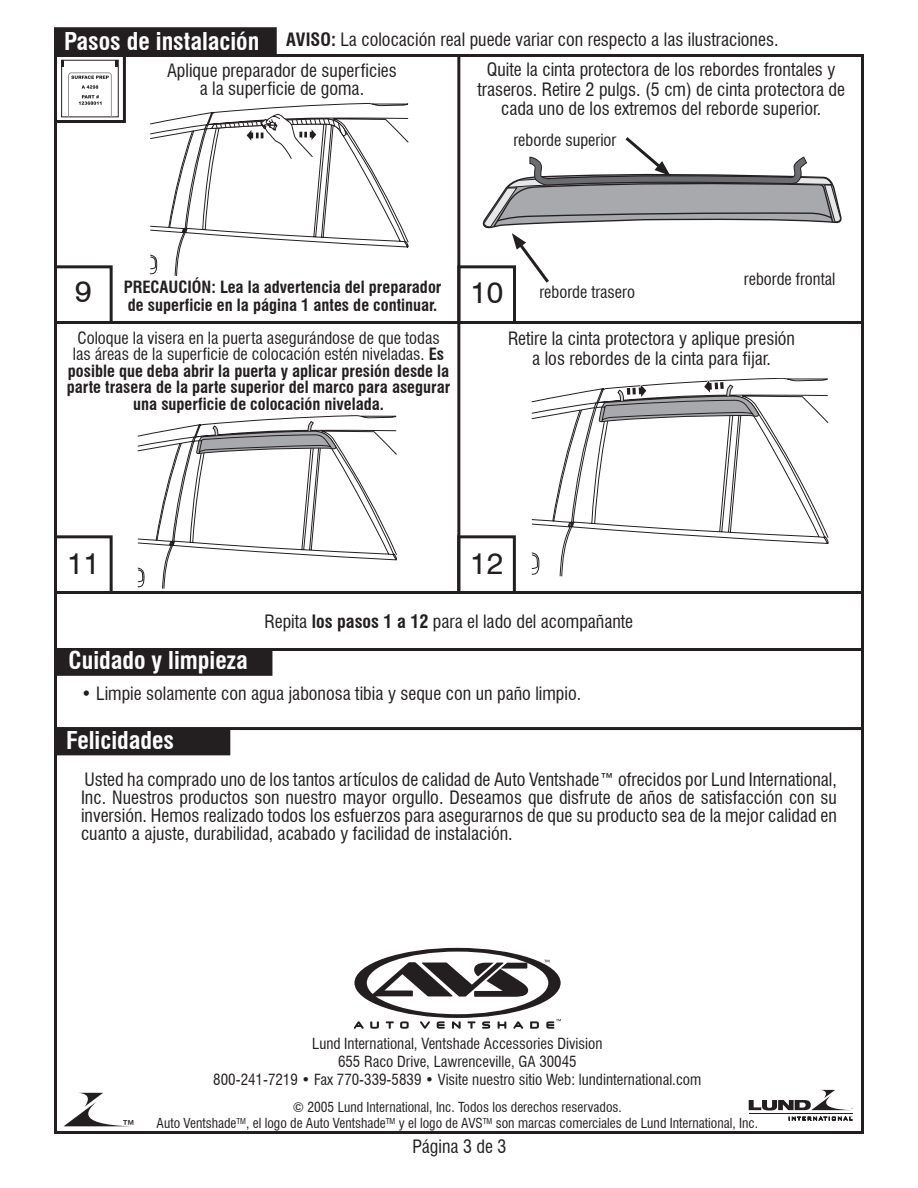
<style>
.page{position:relative;width:918px;height:1188px;background:#fff}
.page>*{position:absolute;margin:0;border:0;box-sizing:border-box;transform-origin:0 0}
.t1{font:30px "Swiss 721 BT";color:#231f20}
.t2{font:700 condensed 24px "Swiss 721 BT";color:#fff}
.t3{font:condensed 18px/18px "Swiss 721 BT";color:#231f20;text-align:center}
.t4{font:700 condensed 16.5px/16.5px "Swiss 721 BT";color:#231f20}
.t5{font:condensed 16.5px "Swiss 721 BT";color:#231f20}
.t6{font:condensed 15px/18px "Swiss 721 BT";color:#231f20;text-align:center}
.t7{font:condensed 13.5px/16.2px "Swiss 721 BT";color:#231f20;text-align:center}
.s1{font-weight:700;font-size:24px;color:#fff}
.s2{font-weight:700}
.s3{font-weight:400}
</style>
<div class="page">
<hr style="left:54px;top:727px;width:810px;height:3px;background:#231f20">
<hr style="left:54px;top:648px;width:810px;height:3px;background:#231f20">
<div style="left:55px;top:649px;width:217px;height:26px;background:#231f20"></div>
<div style="left:54px;top:648px;width:218px;height:28px;border:2px solid #231f20"></div>
<div style="left:55px;top:729px;width:175px;height:26px;background:#231f20"></div>
<svg style="left:354px;top:948px;width:207px;height:81px"></svg>
<svg style="left:64px;top:1093px;width:59px;height:33px"></svg>
<hr style="left:749px;top:1113px;width:103px;height:1px;background:#231f20">
<svg style="left:789px;top:1116px;width:63px;height:4px"></svg>
<svg style="left:749px;top:1090px;width:103px;height:20px"></svg>
<div style="left:55px;top:28px;width:221px;height:26px;background:#231f20"></div>
<div style="left:54px;top:27px;width:223px;height:28px;border:2px solid #231f20"></div>
<hr style="left:54px;top:591px;width:810px;height:3px;background:#231f20">
<hr style="left:54px;top:321px;width:810px;height:3px;background:#231f20">
<div style="left:54px;top:265px;width:59px;height:59px;border:3px solid #231f20"></div>
<div style="left:457px;top:265px;width:59px;height:59px;border:3px solid #231f20"></div>
<div style="left:54px;top:535px;width:59px;height:59px;border:3px solid #231f20"></div>
<hr style="left:457px;top:54px;width:3px;height:540px;background:#231f20">
<div style="left:54px;top:54px;width:72px;height:69px;border:3px solid #231f20"></div>
<div style="left:61px;top:60px;width:58px;height:57px;border:1px solid #231f20"></div>
<svg style="left:62px;top:60px;width:56px;height:57px"></svg>
<svg style="left:150px;top:103px;width:259px;height:173px"></svg>
<svg style="left:168px;top:131px;width:25px;height:97px"></svg>
<svg style="left:210px;top:114px;width:138px;height:45px"></svg>
<svg style="left:469px;top:137px;width:373px;height:149px"></svg>
<svg style="left:137px;top:415px;width:260px;height:174px"></svg>
<svg style="left:156px;top:421px;width:181px;height:120px"></svg>
<svg style="left:531px;top:378px;width:298px;height:199px"></svg>
<svg style="left:552px;top:378px;width:208px;height:143px"></svg>
<div style="left:457px;top:535px;width:59px;height:59px;border:3px solid #231f20"></div>
<p class="t3" style="left:64px;top:31px;width:716px"><span class="s1">Pasos de instalación</span> <span class="s2">AVISO:</span> La colocación real puede variar con respecto a las ilustraciones.</p>
<p class="t3" style="left:167px;top:61px;width:231px">Aplique preparador de superficies a la superficie de goma.</p>
<p class="t3" style="left:477px;top:60px;width:369px;line-height:19.5px">Quite la cinta protectora de los rebordes frontales y traseros. Retire 2 pulgs. (5 cm) de cinta protectora de cada uno de los extremos del reborde superior.</p>
<p class="t5" style="left:513px;top:130px;width:105px">reborde superior</p>
<p class="t4" style="left:124px;top:278px;width:319px;line-height:18px">PRECAUCIÓN: Lea la advertencia del preparador de superficie en la página 1 antes de continuar.</p>
<h1 class="t1" style="left:75px;top:273px;width:18px">9</h1>
<h1 class="t1" style="left:470px;top:274px;width:34px">10</h1>
<p class="t5" style="left:539px;top:282px;width:97px">reborde trasero</p>
<p class="t5" style="left:744px;top:269px;width:93px">reborde frontal</p>
<p class="t4" style="left:67px;top:330px;width:385px;text-align:center"><span class="s3">Coloque la visera en la puerta asegurándose de que todas las áreas de la superficie de colocación estén niveladas.</span> Es posible que deba abrir la puerta y aplicar presión desde la parte trasera de la parte superior del marco para asegurar una superficie de colocación nivelada.</p>
<p class="t3" style="left:508px;top:329px;width:289px;line-height:19.5px">Retire la cinta protectora y aplique presión a los rebordes de la cinta para fijar.</p>
<h1 class="t1" style="left:67px;top:545px;width:34px">11</h1>
<h1 class="t1" style="left:470px;top:545px;width:34px">12</h1>
<p class="t3" style="left:265px;top:612px;width:370px">Repita <span class="s2">los pasos 1 a 12</span> para el lado del acompañante</p>
<h2 class="t2" style="left:69px;top:646px;width:181px">Cuidado y limpieza</h2>
<p class="t3" style="left:81px;top:684px;width:502px">• Limpie solamente con agua jabonosa tibia y seque con un paño limpio.</p>
<h2 class="t2" style="left:66px;top:726px;width:109px">Felicidades</h2>
<p class="t3" style="left:81px;top:770px;width:757px;text-align:justify">Usted ha comprado uno de los tantos artículos de calidad de Auto Ventshade™ ofrecidos por Lund International, Inc. Nuestros productos son nuestro mayor orgullo. Deseamos que disfrute de años de satisfacción con su inversión. Hemos realizado todos los esfuerzos para asegurarnos de que su producto sea de la mejor calidad en cuanto a ajuste, durabilidad, acabado y facilidad de instalación.</p>
<p class="t3" style="left:121px;top:1117px;width:16px">™</p>
<p class="t6" style="left:213px;top:1034px;width:490px">Lund International, Ventshade Accessories Division<br>655 Raco Drive, Lawrenceville, GA 30045<br>800-241-7219 • Fax 770-339-5839 • Visite nuestro sitio Web: lundinternational.com</p>
<p class="t7" style="left:157px;top:1099px;width:603px">© 2005 Lund International, Inc. Todos los derechos reservados.<br>Auto Ventshade<sup>TM</sup>, el logo de Auto Ventshade<sup>TM</sup> y el logo de AVS<sup>TM</sup> son marcas comerciales de Lund International, Inc.</p>
<p class="t3" style="left:412px;top:1138px;width:96px">Página 3 de 3</p>
</div>
